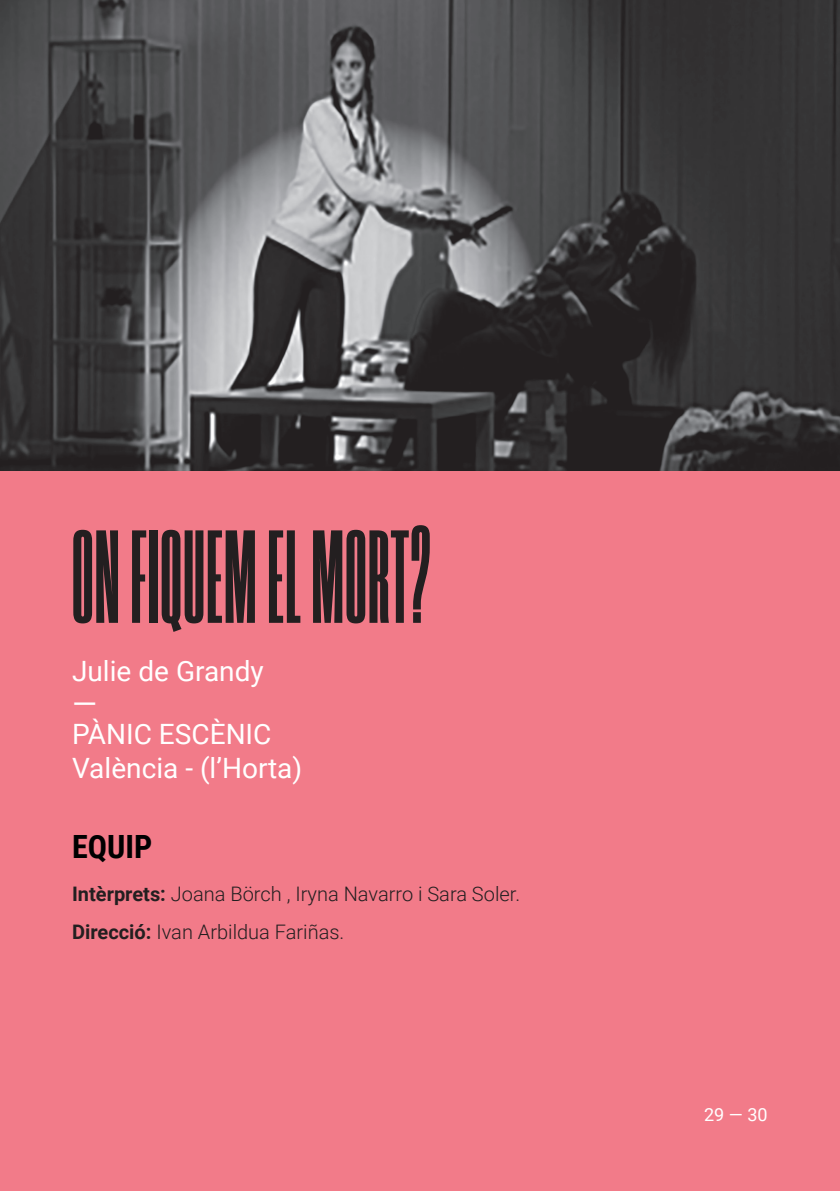
<style>
.page{position:relative;width:840px;height:1191px;background:#fff}
.page>*{position:absolute;margin:0;border:0;box-sizing:border-box;transform-origin:0 0}
.t1{font:700 154px "Ad U Sans";letter-spacing:.01em;color:#231f20}
.t2{font:700 32px "Roboto Condensed";color:#000001}
.t3{font:32px "Roboto";color:#fff}
.t4{font:28px "Roboto";color:#fff}
.t5{font:300 20px "Roboto";color:#231f20}
.t6{font:18px "Roboto";color:#fff}
.s1{font-weight:700}
</style>
<div class="page">
<div style="left:0;top:0;width:839px;height:1191px;background:#f27b89"></div>
<img style="left:0;top:0;width:839px;height:470px">
<p class="t1" style="left:72px;top:512px;width:360px">ON FIQUEM EL MORT?</p>
<p class="t4" style="left:72px;top:651px;width:193px">Julie de Grandy</p>
<p class="t3" style="left:72px;top:681px;width:26px">—</p>
<p class="t4" style="left:72px;top:715px;width:201px">PÀNIC ESCÈNIC</p>
<p class="t4" style="left:72px;top:748px;width:231px">València - (l’Horta)</p>
<p class="t2" style="left:72px;top:824px;width:82px">EQUIP</p>
<p class="t5" style="left:72px;top:880px;width:449px"><span class="s1">Intèrprets:</span> Joana Börch , Iryna Navarro i Sara Soler.</p>
<p class="t5" style="left:72px;top:917px;width:274px"><span class="s1">Direcció:</span> Ivan Arbildua Fariñas.</p>
<p class="t6" style="left:703px;top:1101px;width:65px">29 — 30</p>
</div>
